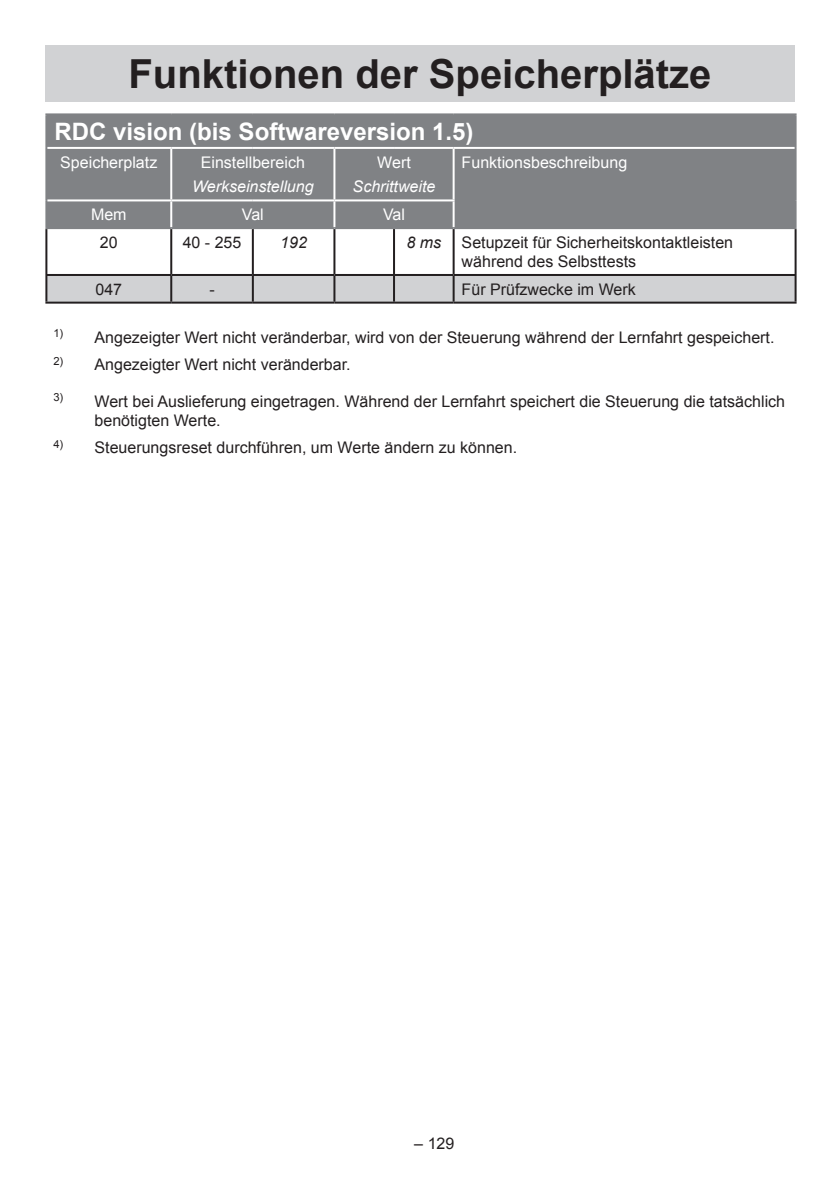
<style>
.page{position:relative;width:840px;height:1191px;background:#fff}
.page>*{position:absolute;margin:0;border:0;box-sizing:border-box;transform-origin:0 0}
.t1{font:700 40px "Arial";color:#231f20}
.t2{font:700 24px "Arial";color:#fff}
.t3{font:16px/19.2px "Arial";color:#231f20}
.t4{font:16px "Arial";color:#fff}
.t5{font:italic 16px "Arial";color:#fff}
.t6{font:italic 16px "Arial";color:#231f20}
</style>
<div class="page">
<div style="left:45px;top:45px;width:749px;height:57px;background:#d1d2d4"></div>
<div style="left:47px;top:115px;width:747px;height:112px;background:#808285"></div>
<svg style="left:47px;top:229px;width:747px;height:73px"></svg>
<hr style="left:45px;top:113px;width:126px;height:2px;background:#808285">
<hr style="left:45px;top:115px;width:2px;height:33px;background:#808285">
<hr style="left:171px;top:113px;width:82px;height:2px;background:#808285">
<hr style="left:253px;top:113px;width:81px;height:2px;background:#808285">
<hr style="left:334px;top:113px;width:60px;height:2px;background:#808285">
<hr style="left:394px;top:113px;width:59px;height:2px;background:#808285">
<hr style="left:453px;top:113px;width:343px;height:2px;background:#808285">
<hr style="left:794px;top:115px;width:2px;height:33px;background:#808285">
<hr style="left:45px;top:148px;width:2px;height:52px;background:#808285">
<hr style="left:794px;top:148px;width:2px;height:52px;background:#808285">
<hr style="left:45px;top:200px;width:2px;height:27px;background:#808285">
<hr style="left:794px;top:200px;width:2px;height:27px;background:#808285">
<hr style="left:45px;top:227px;width:126px;height:2px;background:#808285">
<hr style="left:171px;top:227px;width:82px;height:2px;background:#808285">
<hr style="left:253px;top:227px;width:81px;height:2px;background:#808285">
<hr style="left:334px;top:227px;width:60px;height:2px;background:#808285">
<hr style="left:394px;top:227px;width:59px;height:2px;background:#808285">
<hr style="left:453px;top:227px;width:343px;height:2px;background:#808285">
<hr style="left:45px;top:229px;width:2px;height:45px;background:#231f20">
<hr style="left:170px;top:229px;width:2px;height:45px;background:#231f20">
<hr style="left:252px;top:229px;width:2px;height:45px;background:#231f20">
<hr style="left:333px;top:229px;width:2px;height:45px;background:#231f20">
<hr style="left:393px;top:229px;width:2px;height:45px;background:#231f20">
<hr style="left:452px;top:229px;width:2px;height:45px;background:#231f20">
<hr style="left:794px;top:229px;width:2px;height:45px;background:#231f20">
<hr style="left:45px;top:274px;width:126px;height:2px;background:#231f20">
<hr style="left:45px;top:276px;width:2px;height:26px;background:#231f20">
<hr style="left:171px;top:274px;width:82px;height:2px;background:#231f20">
<hr style="left:170px;top:276px;width:2px;height:26px;background:#231f20">
<hr style="left:253px;top:274px;width:81px;height:2px;background:#231f20">
<hr style="left:252px;top:276px;width:2px;height:26px;background:#231f20">
<hr style="left:334px;top:274px;width:60px;height:2px;background:#231f20">
<hr style="left:333px;top:276px;width:2px;height:26px;background:#231f20">
<hr style="left:394px;top:274px;width:59px;height:2px;background:#231f20">
<hr style="left:393px;top:276px;width:2px;height:26px;background:#231f20">
<hr style="left:453px;top:274px;width:343px;height:2px;background:#231f20">
<hr style="left:452px;top:276px;width:2px;height:26px;background:#231f20">
<hr style="left:794px;top:276px;width:2px;height:26px;background:#231f20">
<hr style="left:45px;top:302px;width:126px;height:2px;background:#231f20">
<hr style="left:171px;top:302px;width:82px;height:2px;background:#231f20">
<hr style="left:253px;top:302px;width:81px;height:2px;background:#231f20">
<hr style="left:334px;top:302px;width:60px;height:2px;background:#231f20">
<hr style="left:394px;top:302px;width:59px;height:2px;background:#231f20">
<hr style="left:453px;top:302px;width:343px;height:2px;background:#231f20">
<hr style="left:47px;top:147px;width:124px;height:2px;background:#fff">
<hr style="left:171px;top:147px;width:82px;height:2px;background:#fff">
<hr style="left:170px;top:149px;width:2px;height:50px;background:#fff">
<hr style="left:253px;top:147px;width:81px;height:2px;background:#fff">
<hr style="left:334px;top:147px;width:60px;height:2px;background:#fff">
<hr style="left:333px;top:149px;width:2px;height:50px;background:#fff">
<hr style="left:394px;top:147px;width:59px;height:2px;background:#fff">
<hr style="left:453px;top:147px;width:341px;height:2px;background:#fff">
<hr style="left:452px;top:149px;width:2px;height:50px;background:#fff">
<hr style="left:47px;top:199px;width:124px;height:2px;background:#fff">
<hr style="left:171px;top:199px;width:82px;height:2px;background:#fff">
<hr style="left:170px;top:201px;width:2px;height:26px;background:#fff">
<hr style="left:253px;top:199px;width:81px;height:2px;background:#fff">
<hr style="left:334px;top:199px;width:60px;height:2px;background:#fff">
<hr style="left:333px;top:201px;width:2px;height:26px;background:#fff">
<hr style="left:394px;top:199px;width:60px;height:2px;background:#fff">
<hr style="left:452px;top:201px;width:2px;height:26px;background:#fff">
<h1 class="t1" style="left:128px;top:48px;width:584px">Funktionen der Speicherplätze</h1>
<h2 class="t2" style="left:54px;top:115px;width:420px">RDC vision (bis Softwareversion 1.5)</h2>
<p class="t4" style="left:60px;top:151px;width:98px">Speicherplatz</p>
<p class="t4" style="left:201px;top:151px;width:106px">Einstellbereich</p>
<p class="t5" style="left:192px;top:176px;width:123px">Werkseinstellung</p>
<p class="t4" style="left:377px;top:151px;width:35px">Wert</p>
<p class="t5" style="left:352px;top:176px;width:84px">Schrittweite</p>
<p class="t4" style="left:461px;top:151px;width:167px">Funktionsbeschreibung</p>
<p class="t4" style="left:91px;top:204px;width:37px">Mem</p>
<p class="t4" style="left:242px;top:204px;width:23px">Val</p>
<p class="t4" style="left:383px;top:204px;width:23px">Val</p>
<p class="t3" style="left:100px;top:233px;width:19px">20</p>
<p class="t3" style="left:182px;top:233px;width:60px">40 - 255</p>
<p class="t6" style="left:280px;top:232px;width:28px">192</p>
<p class="t6" style="left:406px;top:232px;width:36px">8 ms</p>
<p class="t3" style="left:461px;top:233px;width:273px">Setupzeit für Sicherheitskontaktleisten während des Selbsttests</p>
<p class="t3" style="left:95px;top:279px;width:28px">047</p>
<p class="t3" style="left:209px;top:279px;width:7px">-</p>
<p class="t3" style="left:461px;top:279px;width:175px">Für Prüfzwecke im Werk</p>
<p class="t3" style="left:53px;top:327px;width:722px"><sup>1)</sup> Angezeigter Wert nicht veränderbar, wird von der Steuerung während der Lernfahrt gespeichert.</p>
<p class="t3" style="left:53px;top:355px;width:298px"><sup>2)</sup> Angezeigter Wert nicht veränderbar.</p>
<p class="t3" style="left:94px;top:391px;width:691px;text-indent:-41px"><sup>3)</sup> Wert bei Auslieferung eingetragen. Während der Lernfahrt speichert die Steuerung die tatsächlich benötigten Werte.</p>
<p class="t3" style="left:53px;top:438px;width:465px"><sup>4)</sup> Steuerungsreset durchführen, um Werte ändern zu können.</p>
<p class="t3" style="left:414px;top:1133px;width:42px">– 129</p>
</div>
